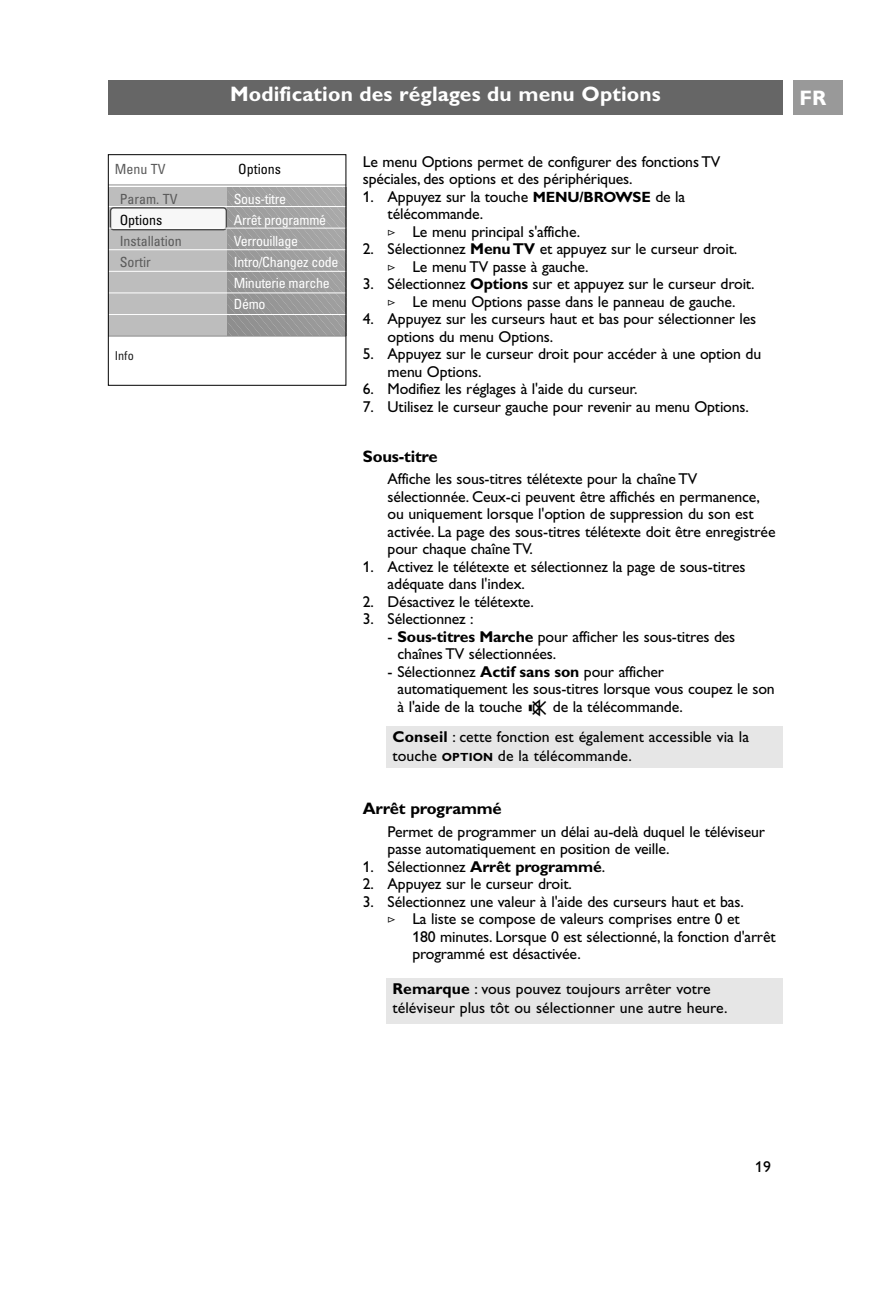
<style>
.page{position:relative;width:893px;height:1290px;background:#fff}
.page>*{position:absolute;margin:0;border:0;box-sizing:border-box;transform-origin:0 0}
.t1{font:700 21px "Gill Alt One";letter-spacing:.005em;color:#fff}
.t2{font:700 16.62px "Gill Alt One";letter-spacing:-.01em;color:#000}
.t3{font:15.75px/17.5px "Gill Alt One";letter-spacing:-.01em;color:#000}
.t4{font:condensed 14px/21px "Univers";letter-spacing:-.02em;color:#fff}
.t5{font:condensed 14px/21px "Univers";color:#5b5b5b}
.t6{font:condensed 14px "Univers";color:#000}
.t7{font:condensed 12.25px "Univers";color:#1d1d1d}
.s1{font-weight:700;font-size:14.88px}
.s2{font-family:"Philips Altijd"}
.s3{font-weight:700}
.s4{font-weight:700;font-size:11.9px}
</style>
<div class="page">
<div style="left:108px;top:80px;width:675px;height:35px;background:#666"></div>
<div style="left:793px;top:80px;width:49px;height:35px;background:#999"></div>
<div style="left:386px;top:726px;width:397px;height:42px;background:#e6e6e6"></div>
<hr style="left:108px;top:185px;width:238px;height:1px;background:#8c8c8c">
<svg style="left:110px;top:187px;width:234px;height:148px;background:#b1b1b1"></svg>
<hr style="left:108px;top:206px;width:238px;height:1px;background:#fff">
<hr style="left:108px;top:228px;width:238px;height:1px;background:#fff">
<hr style="left:108px;top:249px;width:238px;height:1px;background:#fff">
<hr style="left:108px;top:271px;width:238px;height:1px;background:#fff">
<hr style="left:108px;top:293px;width:238px;height:1px;background:#fff">
<hr style="left:108px;top:314px;width:238px;height:1px;background:#fff">
<hr style="left:108px;top:336px;width:238px;height:1px;background:#8c8c8c">
<div style="left:386px;top:978px;width:397px;height:46px;background:#e6e6e6"></div>
<div style="left:108px;top:154px;width:238px;height:232px;border:1px solid #000"></div>
<h1 class="t1" style="left:230px;top:86px;width:432px">Modification des réglages du menu Options</h1>
<h1 class="t1" style="left:799px;top:90px;width:28px">FR</h1>
<p class="t5" style="left:115px;top:160px;width:52px">Menu TV</p>
<p class="t6" style="left:238px;top:164px;width:44px">Options</p>
<p class="t4" style="left:234px;top:190px;width:106px">Sous-titre<br>Arrêt programmé<br>Verrouillage<br>Intro/Changez code<br>Minuterie marche<br>Démo</p>
<p class="t5" style="left:120px;top:190px;width:59px">Param. TV</p>
<p class="t6" style="left:120px;top:215px;width:44px">Options</p>
<p class="t5" style="left:120px;top:232px;width:64px">Installation<br>Sortir</p>
<p class="t7" style="left:115px;top:351px;width:21px">Info</p>
<p class="t3" style="left:363px;top:154px;width:359px">Le menu Options permet de configurer des fonctions TV spéciales, des options et des périphériques.</p>
<p class="t3" style="left:388px;top:189px;width:299px;text-indent:-25px">1. Appuyez sur la touche <span class="s1">MENU/BROWSE</span> de la télécommande.<br><span class="s2">&gt;</span> Le menu principal s'affiche.</p>
<p class="t3" style="left:388px;top:242px;width:351px;text-indent:-25px">2. Sélectionnez <span class="s3">Menu TV</span> et appuyez sur le curseur droit. <span class="s2">&gt;</span> Le menu TV passe à gauche.</p>
<p class="t3" style="left:363px;top:277px;width:393px;text-align:center">3. Sélectionnez <span class="s3">Options</span> sur et appuyez sur le curseur droit. <span class="s2">&gt;</span> Le menu Options passe dans le panneau de gauche.</p>
<p class="t3" style="left:388px;top:312px;width:370px;text-indent:-25px">4. Appuyez sur les curseurs haut et bas pour sélectionner les options du menu Options.</p>
<p class="t3" style="left:388px;top:347px;width:375px;text-indent:-25px">5. Appuyez sur le curseur droit pour accéder à une option du menu Options.</p>
<p class="t3" style="left:363px;top:382px;width:276px">6. Modifiez les réglages à l'aide du curseur.</p>
<p class="t3" style="left:363px;top:399px;width:388px">7. Utilisez le curseur gauche pour revenir au menu Options.</p>
<p class="t2" style="left:363px;top:450px;width:76px">Sous-titre</p>
<p class="t3" style="left:388px;top:472px;width:389px">Affiche les sous-titres télétexte pour la chaîne TV sélectionnée. Ceux-ci peuvent être affichés en permanence, ou uniquement lorsque l'option de suppression du son est activée. La page des sous-titres télétexte doit être enregistrée pour chaque chaîne TV.</p>
<p class="t3" style="left:388px;top:559px;width:359px;text-indent:-25px">1. Activez le télétexte et sélectionnez la page de sous-titres adéquate dans l'index.</p>
<p class="t3" style="left:363px;top:594px;width:173px">2. Désactivez le télétexte.</p>
<p class="t3" style="left:363px;top:612px;width:112px">3. Sélectionnez :</p>
<p class="t3" style="left:398px;top:629px;width:339px;text-indent:-10px">- <span class="s3">Sous-titres Marche</span> pour afficher les sous-titres des chaînes TV sélectionnées.</p>
<p class="t3" style="left:398px;top:664px;width:379px;text-indent:-10px">- Sélectionnez <span class="s3">Actif sans son</span> pour afficher automatiquement les sous-titres lorsque vous coupez le son à l'aide de la touche <span class="s2">¬</span> de la télécommande.</p>
<p class="t3" style="left:393px;top:729px;width:358px;line-height:18.4px"><span class="s3">Conseil</span> : cette fonction est également accessible via la touche <span class="s4">OPTION</span> de la télécommande.</p>
<p class="t2" style="left:363px;top:802px;width:140px">Arrêt programmé</p>
<p class="t3" style="left:388px;top:824px;width:379px">Permet de programmer un délai au-delà duquel le téléviseur passe automatiquement en position de veille.</p>
<p class="t3" style="left:363px;top:859px;width:244px">1. Sélectionnez <span class="s3">Arrêt programmé</span>.</p>
<p class="t3" style="left:363px;top:877px;width:211px">2. Appuyez sur le curseur droit.</p>
<p class="t3" style="left:363px;top:894px;width:383px">3. Sélectionnez une valeur à l'aide des curseurs haut et bas.</p>
<p class="t3" style="left:388px;top:912px;width:354px"><span class="s2">&gt;</span> La liste se compose de valeurs comprises entre 0 et</p>
<p class="t3" style="left:412px;top:929px;width:365px">180 minutes. Lorsque 0 est sélectionné, la fonction d'arrêt</p>
<p class="t3" style="left:412px;top:947px;width:170px">programmé est désactivée.</p>
<p class="t3" style="left:393px;top:981px;width:336px;line-height:18.4px"><span class="s3">Remarque</span> : vous pouvez toujours arrêter votre téléviseur plus tôt ou sélectionner une autre heure.</p>
<p class="t3" style="left:755px;top:1159px;width:17px">19</p>
</div>
